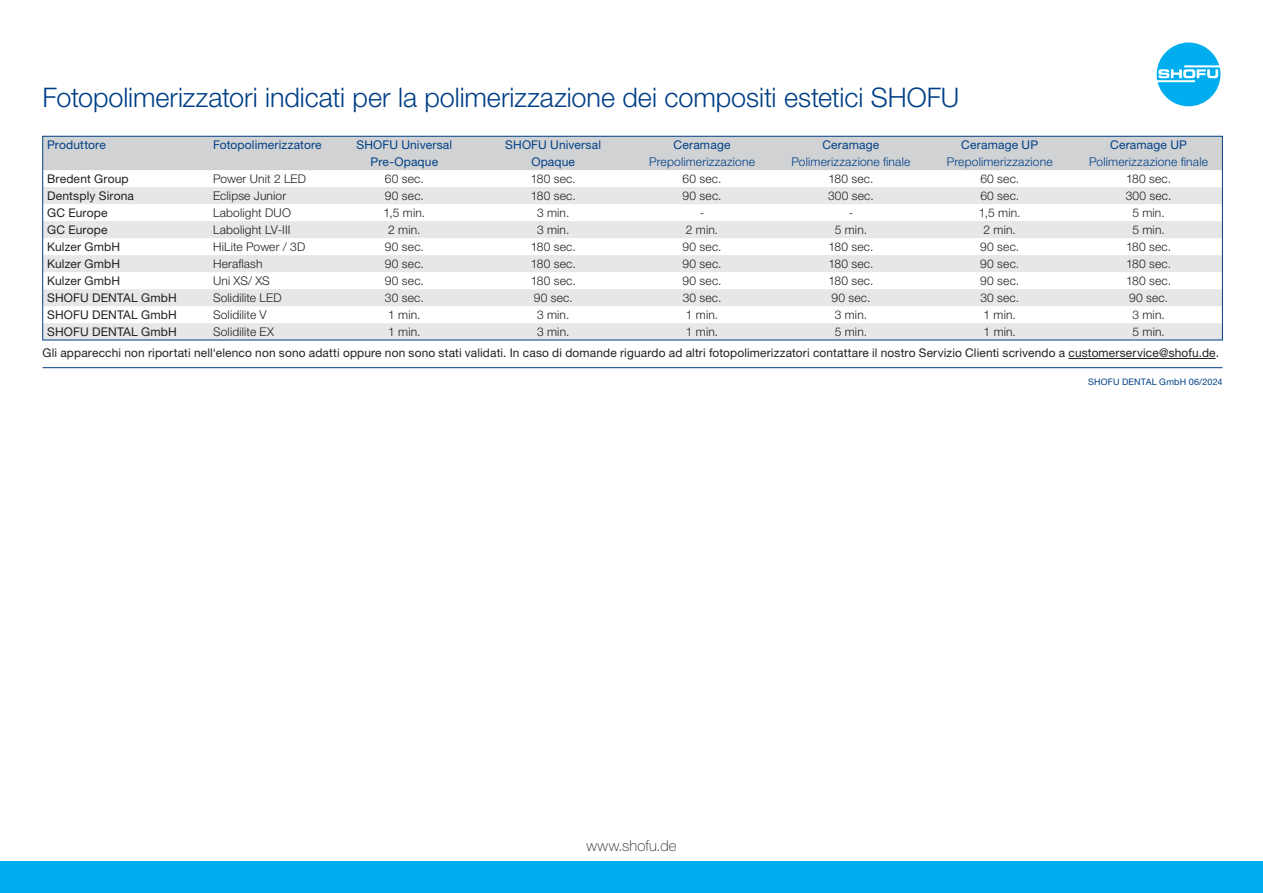
<style>
.page{position:relative;width:1263px;height:893px;background:#fff}
.page>*{position:absolute;margin:0;border:0;box-sizing:border-box;transform-origin:0 0}
.t1{font:300 27px "Helvetica Neue LT Pro";letter-spacing:-.005em;color:#014086}
.t2{font:100 15px "Helvetica Neue LT Pro";letter-spacing:.005em;color:#231f20}
.t3{font:300 12px "Helvetica Neue LT Pro";letter-spacing:.015em;color:#231f20}
.t4{font:12px "Helvetica Neue LT Pro";letter-spacing:.015em;color:#231f20}
.t5{font:12px "Helvetica Neue LT Pro";letter-spacing:.015em;color:#014086}
.t6{font:300 12px "Helvetica Neue LT Pro";letter-spacing:.015em;color:#014086}
.t7{font:9px "Helvetica Neue LT Pro";letter-spacing:.02em;color:#014086}
</style>
<div class="page">
<div style="left:43px;top:136px;width:1179px;height:34px;background:#d1d2d4"></div>
<div style="left:43px;top:187px;width:1179px;height:17px;background:#e6e7e9"></div>
<div style="left:43px;top:221px;width:1179px;height:17px;background:#e6e7e9"></div>
<div style="left:43px;top:255px;width:1179px;height:17px;background:#e6e7e9"></div>
<div style="left:43px;top:289px;width:1179px;height:17px;background:#e6e7e9"></div>
<div style="left:43px;top:323px;width:1179px;height:17px;background:#e6e7e9"></div>
<div style="left:43px;top:136px;width:1179px;height:204px;border:1px solid #014086"></div>
<svg style="left:1157px;top:43px;width:63px;height:63px"></svg>
<div style="left:0;top:861px;width:1263px;height:32px;background:#00aeef"></div>
<hr style="left:1068px;top:358px;width:148px;height:1px;background:#231f20">
<hr style="left:43px;top:367px;width:1179px;height:1px;background:#014086">
<h1 class="t1" style="left:43px;top:81px;width:918px">Fotopolimerizzatori indicati per la polimerizzazione dei compositi estetici SHOFU</h1>
<p class="t5" style="left:47px;top:137px;width:60px">Produttore</p>
<p class="t5" style="left:213px;top:137px;width:110px">Fotopolimerizzatore</p>
<p class="t5" style="left:356px;top:137px;width:97px">SHOFU Universal</p>
<p class="t5" style="left:505px;top:137px;width:97px">SHOFU Universal</p>
<p class="t5" style="left:674px;top:137px;width:58px">Ceramage</p>
<p class="t5" style="left:822px;top:137px;width:58px">Ceramage</p>
<p class="t5" style="left:961px;top:137px;width:78px">Ceramage UP</p>
<p class="t5" style="left:1110px;top:137px;width:78px">Ceramage UP</p>
<p class="t5" style="left:371px;top:154px;width:69px">Pre-Opaque</p>
<p class="t5" style="left:531px;top:154px;width:45px">Opaque</p>
<p class="t6" style="left:649px;top:154px;width:107px">Prepolimerizzazione</p>
<p class="t6" style="left:791px;top:154px;width:120px">Polimerizzazione finale</p>
<p class="t6" style="left:947px;top:154px;width:107px">Prepolimerizzazione</p>
<p class="t6" style="left:1089px;top:154px;width:120px">Polimerizzazione finale</p>
<p class="t4" style="left:47px;top:171px;width:83px">Bredent Group</p>
<p class="t3" style="left:213px;top:171px;width:95px">Power Unit 2 LED</p>
<p class="t3" style="left:385px;top:171px;width:40px">60 sec.</p>
<p class="t3" style="left:531px;top:171px;width:46px">180 sec.</p>
<p class="t3" style="left:683px;top:171px;width:40px">60 sec.</p>
<p class="t3" style="left:828px;top:171px;width:46px">180 sec.</p>
<p class="t3" style="left:980px;top:171px;width:40px">60 sec.</p>
<p class="t3" style="left:1126px;top:171px;width:46px">180 sec.</p>
<p class="t4" style="left:47px;top:188px;width:88px">Dentsply Sirona</p>
<p class="t3" style="left:213px;top:188px;width:75px">Eclipse Junior</p>
<p class="t3" style="left:385px;top:188px;width:40px">90 sec.</p>
<p class="t3" style="left:531px;top:188px;width:46px">180 sec.</p>
<p class="t3" style="left:683px;top:188px;width:40px">90 sec.</p>
<p class="t3" style="left:828px;top:188px;width:47px">300 sec.</p>
<p class="t3" style="left:980px;top:188px;width:40px">60 sec.</p>
<p class="t3" style="left:1126px;top:188px;width:47px">300 sec.</p>
<p class="t4" style="left:47px;top:205px;width:62px">GC Europe</p>
<p class="t3" style="left:213px;top:205px;width:79px">Labolight DUO</p>
<p class="t3" style="left:384px;top:205px;width:43px">1,5 min.</p>
<p class="t3" style="left:537px;top:205px;width:34px">3 min.</p>
<p class="t3" style="left:700px;top:205px;width:6px">-</p>
<p class="t3" style="left:849px;top:205px;width:6px">-</p>
<p class="t3" style="left:979px;top:205px;width:43px">1,5 min.</p>
<p class="t3" style="left:1132px;top:205px;width:34px">5 min.</p>
<p class="t4" style="left:47px;top:222px;width:62px">GC Europe</p>
<p class="t3" style="left:213px;top:222px;width:79px">Labolight LV-III</p>
<p class="t3" style="left:388px;top:222px;width:34px">2 min.</p>
<p class="t3" style="left:537px;top:222px;width:34px">3 min.</p>
<p class="t3" style="left:686px;top:222px;width:34px">2 min.</p>
<p class="t3" style="left:835px;top:222px;width:34px">5 min.</p>
<p class="t3" style="left:983px;top:222px;width:34px">2 min.</p>
<p class="t3" style="left:1132px;top:222px;width:34px">5 min.</p>
<p class="t4" style="left:47px;top:239px;width:74px">Kulzer GmbH</p>
<p class="t3" style="left:213px;top:239px;width:94px">HiLite Power / 3D</p>
<p class="t3" style="left:385px;top:239px;width:40px">90 sec.</p>
<p class="t3" style="left:531px;top:239px;width:46px">180 sec.</p>
<p class="t3" style="left:683px;top:239px;width:40px">90 sec.</p>
<p class="t3" style="left:828px;top:239px;width:46px">180 sec.</p>
<p class="t3" style="left:980px;top:239px;width:40px">90 sec.</p>
<p class="t3" style="left:1126px;top:239px;width:46px">180 sec.</p>
<p class="t4" style="left:47px;top:256px;width:74px">Kulzer GmbH</p>
<p class="t3" style="left:213px;top:256px;width:51px">Heraflash</p>
<p class="t3" style="left:385px;top:256px;width:40px">90 sec.</p>
<p class="t3" style="left:531px;top:256px;width:46px">180 sec.</p>
<p class="t3" style="left:683px;top:256px;width:40px">90 sec.</p>
<p class="t3" style="left:828px;top:256px;width:46px">180 sec.</p>
<p class="t3" style="left:980px;top:256px;width:40px">90 sec.</p>
<p class="t3" style="left:1126px;top:256px;width:46px">180 sec.</p>
<p class="t4" style="left:47px;top:273px;width:74px">Kulzer GmbH</p>
<p class="t3" style="left:213px;top:273px;width:58px">Uni XS/ XS</p>
<p class="t3" style="left:385px;top:273px;width:40px">90 sec.</p>
<p class="t3" style="left:531px;top:273px;width:46px">180 sec.</p>
<p class="t3" style="left:683px;top:273px;width:40px">90 sec.</p>
<p class="t3" style="left:828px;top:273px;width:46px">180 sec.</p>
<p class="t3" style="left:980px;top:273px;width:40px">90 sec.</p>
<p class="t3" style="left:1126px;top:273px;width:46px">180 sec.</p>
<p class="t4" style="left:47px;top:290px;width:131px">SHOFU DENTAL GmbH</p>
<p class="t3" style="left:213px;top:290px;width:70px">Solidilite LED</p>
<p class="t3" style="left:385px;top:290px;width:40px">30 sec.</p>
<p class="t3" style="left:534px;top:290px;width:40px">90 sec.</p>
<p class="t3" style="left:683px;top:290px;width:40px">30 sec.</p>
<p class="t3" style="left:831px;top:290px;width:40px">90 sec.</p>
<p class="t3" style="left:980px;top:290px;width:40px">30 sec.</p>
<p class="t3" style="left:1129px;top:290px;width:40px">90 sec.</p>
<p class="t4" style="left:47px;top:307px;width:131px">SHOFU DENTAL GmbH</p>
<p class="t3" style="left:213px;top:307px;width:55px">Solidilite V</p>
<p class="t3" style="left:388px;top:307px;width:34px">1 min.</p>
<p class="t3" style="left:537px;top:307px;width:34px">3 min.</p>
<p class="t3" style="left:686px;top:307px;width:34px">1 min.</p>
<p class="t3" style="left:835px;top:307px;width:34px">3 min.</p>
<p class="t3" style="left:984px;top:307px;width:34px">1 min.</p>
<p class="t3" style="left:1132px;top:307px;width:34px">3 min.</p>
<p class="t4" style="left:47px;top:324px;width:131px">SHOFU DENTAL GmbH</p>
<p class="t3" style="left:213px;top:324px;width:63px">Solidilite EX</p>
<p class="t3" style="left:388px;top:324px;width:34px">1 min.</p>
<p class="t3" style="left:537px;top:324px;width:34px">3 min.</p>
<p class="t3" style="left:686px;top:324px;width:34px">1 min.</p>
<p class="t3" style="left:835px;top:324px;width:34px">5 min.</p>
<p class="t3" style="left:984px;top:324px;width:34px">1 min.</p>
<p class="t3" style="left:1132px;top:324px;width:34px">5 min.</p>
<p class="t4" style="left:43px;top:346px;width:1178px">Gli apparecchi non riportati nell‘elenco non sono adatti oppure non sono stati validati. In caso di domande riguardo ad altri fotopolimerizzatori contattare il nostro Servizio Clienti scrivendo a customerservice@shofu.de.</p>
<p class="t7" style="left:1088px;top:376px;width:136px">SHOFU DENTAL GmbH 06/2024</p>
<p class="t2" style="left:586px;top:836px;width:92px">www.shofu.de</p>
</div>
